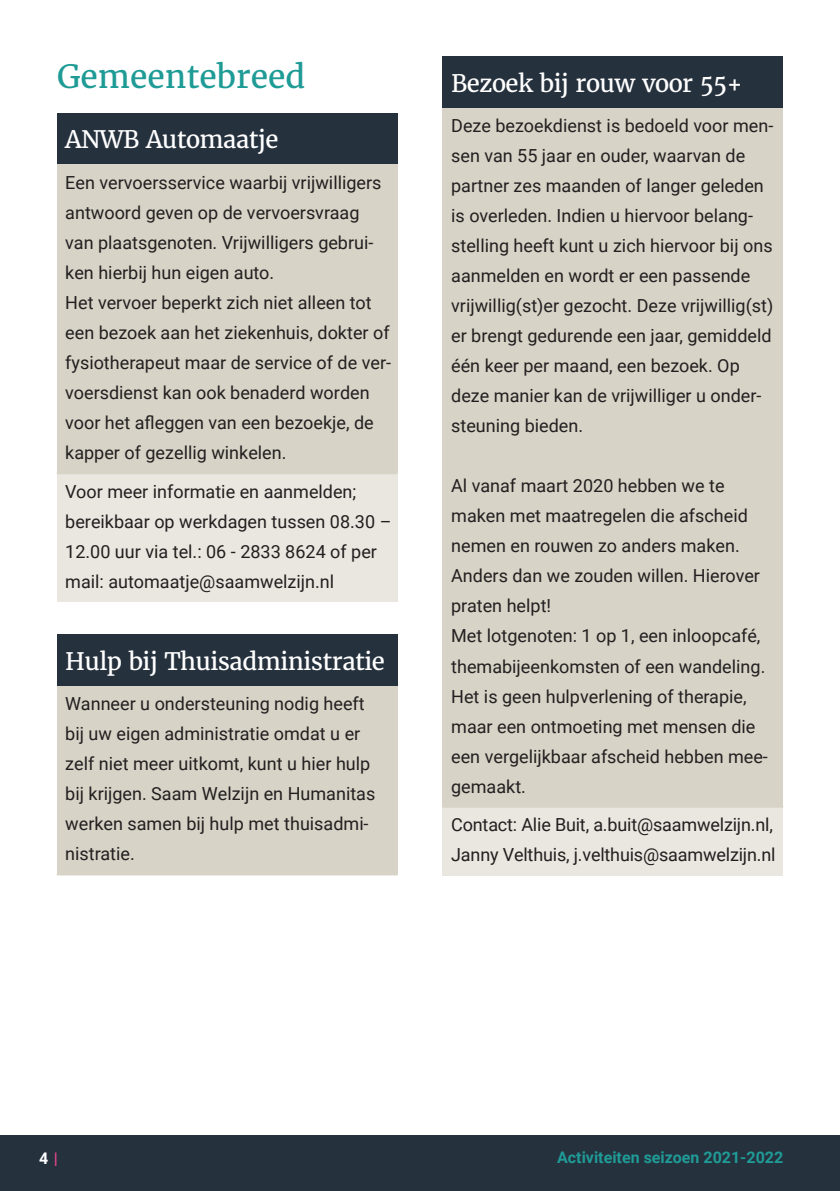
<style>
.page{position:relative;width:840px;height:1191px;background:#fff}
.page>*{position:absolute;margin:0;border:0;box-sizing:border-box;transform-origin:0 0}
.Kopje_Merriweather_m{font:32px "Merriweather";color:#1f9b96}
.Citaat_groot{font:24px "Merriweather";letter-spacing:-.025em;color:#fff}
.t1{font:18px/30px "Roboto";color:#231f20}
.t2{font:700 16px "Roboto";color:#1f9b96}
.t3{font:700 16px "Roboto";color:#fff}
.s1{color:#e34688}
</style>
<div class="page">
<div style="left:57px;top:113px;width:340px;height:51px;background:#26313e"></div>
<div style="left:57px;top:164px;width:340px;height:309px;background:#d7d3c6"></div>
<div style="left:57px;top:473px;width:340px;height:129px;background:#eae7e0"></div>
<hr style="left:57px;top:472px;width:340px;height:2px;background:#d7d3c6">
<div style="left:442px;top:57px;width:340px;height:51px;background:#26313e"></div>
<div style="left:442px;top:108px;width:340px;height:698px;background:#d7d3c6"></div>
<div style="left:442px;top:806px;width:340px;height:69px;background:#eae7e0"></div>
<hr style="left:442px;top:805px;width:340px;height:2px;background:#d7d3c6">
<div style="left:57px;top:634px;width:340px;height:51px;background:#26313e"></div>
<div style="left:57px;top:685px;width:340px;height:189px;background:#d7d3c6"></div>
<hr style="left:57px;top:873px;width:340px;height:2px;background:#d7d3c6">
<div style="left:0;top:1135px;width:839px;height:56px;background:#26313e"></div>
<p class="Kopje_Merriweather_m" style="left:57px;top:57px;width:250px">Gemeentebreed</p>
<p class="Citaat_groot" style="left:65px;top:125px;width:214px">ANWB Automaatje</p>
<p class="t1" style="left:65px;top:167px;width:317px">Een vervoersservice waarbij vrijwilligers antwoord geven op de vervoersvraag van plaatsgenoten. Vrijwilligers gebrui&shy;ken hierbij hun eigen auto.</p>
<p class="t1" style="left:65px;top:287px;width:326px">Het vervoer beperkt zich niet alleen tot een bezoek aan het ziekenhuis, dokter of</p>
<p class="t1" style="left:65px;top:347px;width:327px">fysiotherapeut maar de service of de ver&shy;voersdienst kan ook benaderd worden voor het afleggen van een bezoekje, de kapper of gezellig winkelen.</p>
<p class="t1" style="left:65px;top:476px;width:327px">Voor meer informatie en aanmelden; bereikbaar op werkdagen tussen 08.30 – 12.00 uur via tel.: 06 - 2833 8624 of per mail: automaatje@saamwelzijn.nl</p>
<p class="Citaat_groot" style="left:65px;top:646px;width:321px">Hulp bij Thuisadministratie</p>
<p class="t1" style="left:65px;top:688px;width:311px">Wanneer u ondersteuning nodig heeft bij uw eigen administratie omdat u er zelf niet meer uitkomt, kunt u hier hulp bij krijgen. Saam Welzijn en Humanitas werken samen bij hulp met thuisadmi&shy;nistratie.</p>
<p class="Citaat_groot" style="left:451px;top:68px;width:293px">Bezoek bij rouw voor 55+</p>
<p class="t1" style="left:451px;top:110px;width:323px">Deze bezoekdienst is bedoeld voor men&shy;sen van 55 jaar en ouder, waarvan de partner zes maanden of langer geleden is overleden. Indien u hiervoor belang&shy;stelling heeft kunt u zich hiervoor bij ons aanmelden en wordt er een passende vrijwillig(st)er gezocht. Deze vrijwillig(st) er brengt gedurende een jaar, gemiddeld één keer per maand, een bezoek. Op deze manier kan de vrijwilliger u onder&shy;steuning bieden.</p>
<p class="t1" style="left:451px;top:470px;width:310px">Al vanaf maart 2020 hebben we te maken met maatregelen die afscheid nemen en rouwen zo anders maken.<br>Anders dan we zouden willen. Hierover praten helpt!</p>
<p class="t1" style="left:451px;top:620px;width:315px">Met lotgenoten: 1 op 1, een inloopcafé, themabijeenkomsten of een wandeling.</p>
<p class="t1" style="left:451px;top:680px;width:318px">Het is geen hulpverlening of therapie, maar een ontmoeting met mensen die een vergelijkbaar afscheid hebben mee&shy;gemaakt.</p>
<p class="t1" style="left:451px;top:809px;width:325px">Contact: Alie Buit, a.buit@saamwelzijn.nl,<br>Janny Velthuis, j.velthuis@saamwelzijn.nl</p>
<p class="t3" style="left:39px;top:1147px;width:20px">4 <span class="s1">|</span></p>
<p class="t2" style="left:557px;top:1146px;width:227px">Activiteiten seizoen 2021-2022</p>
</div>
